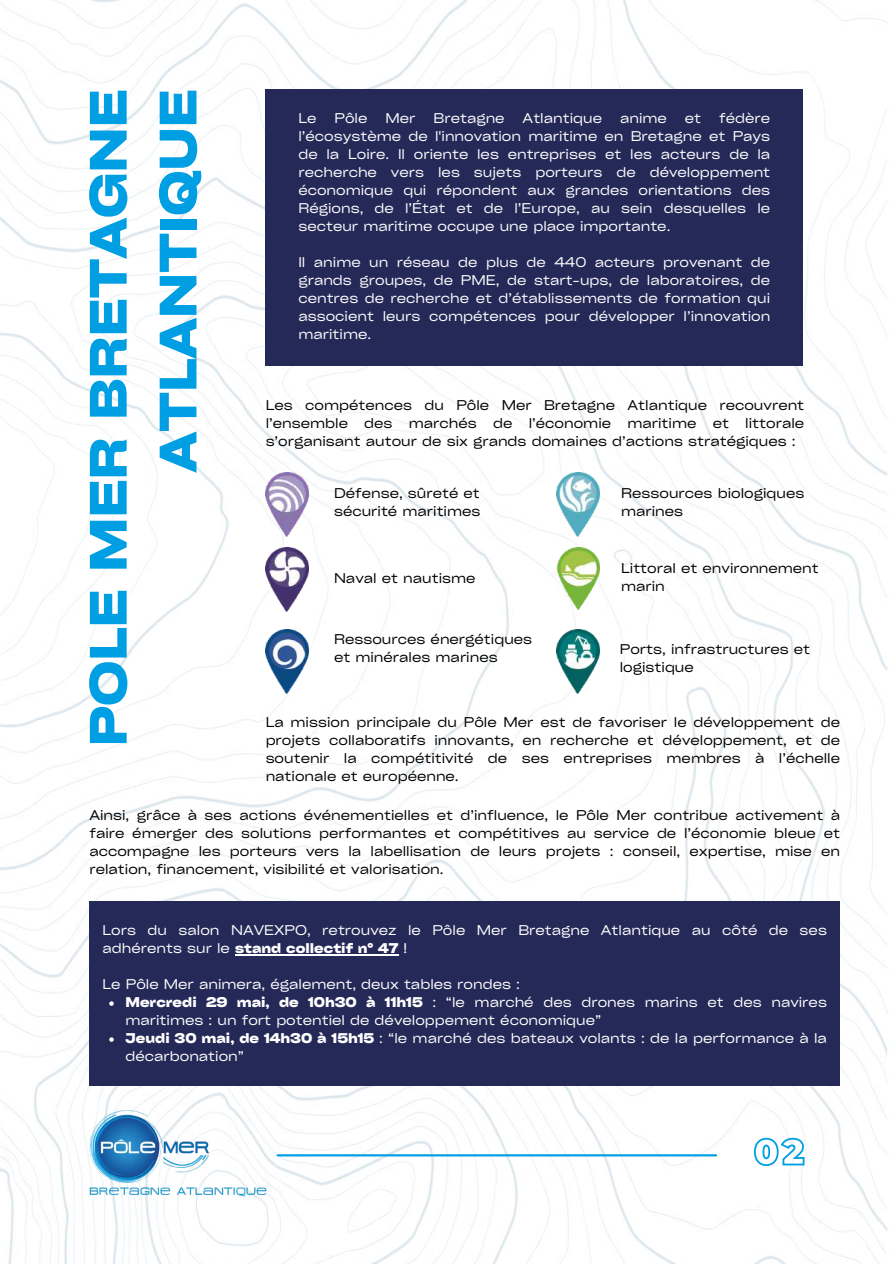
<style>
.page{position:relative;width:894px;height:1264px;background:#fff}
.page>*{position:absolute;margin:0;border:0;box-sizing:border-box;transform-origin:0 0}
.t1{font:700 expanded 50.4px/69.8px "Cy Grotesk";color:#009fe3;text-align:right}
.t2{font:expanded 13.5px/18px "Cy Grotesk";color:#000}
.t3{font:expanded 13.5px/18px "Cy Grotesk";color:#fefeff;text-align:justify}
.t4{font:expanded 13.5px/18px "Cy Grotesk";color:#fff}
.s1{font-weight:700}
</style>
<div class="page">
<img style="left:0;top:0;width:887px;height:1263px">
<hr style="left:277px;top:1154px;width:438px;height:2px;background:#009fe3">
<img style="left:89px;top:1109px;width:177px;height:87px">
<div style="left:265px;top:89px;width:537px;height:276px;background:#252958"></div>
<svg style="left:752px;top:1136px;width:53px;height:31px"></svg>
<img style="left:265px;top:472px;width:43px;height:64px">
<img style="left:265px;top:547px;width:43px;height:64px">
<img style="left:265px;top:629px;width:43px;height:64px">
<img style="left:556px;top:472px;width:43px;height:64px">
<img style="left:556px;top:547px;width:43px;height:62px">
<img style="left:556px;top:629px;width:43px;height:64px">
<div style="left:89px;top:901px;width:750px;height:184px;background:#252958"></div>
<hr style="left:235px;top:954px;width:163px;height:1px;background:#fff">
<svg style="left:109px;top:1001px;width:5px;height:4px"></svg>
<svg style="left:109px;top:1037px;width:5px;height:4px"></svg>
<h1 class="t1" style="left:72px;top:746px;width:658px;rotate:-90deg">POLE MER BRETAGNE<br>ATLANTIQUE</h1>
<p class="t3" style="left:298px;top:109px;width:473px;text-indent:420px">fédère l’écosystème de l'innovation maritime en Bretagne et Pays de la Loire. Il oriente les entreprises et les acteurs de la recherche vers les sujets porteurs de développement économique qui répondent aux grandes orientations des Régions, de l’État et de l’Europe, au sein desquelles le secteur maritime occupe une place importante.</p>
<p class="t3" style="left:298px;top:253px;width:473px">Il anime un réseau de plus de 440 acteurs provenant de grands groupes, de PME, de start-ups, de laboratoires, de centres de recherche et d’établissements de formation qui associent leurs compétences pour développer l’innovation maritime.</p>
<p class="t3" style="left:298px;top:109px;width:20px">Le</p>
<p class="t3" style="left:334px;top:109px;width:34px">Pôle</p>
<p class="t3" style="left:385px;top:109px;width:32px">Mer</p>
<p class="t3" style="left:433px;top:109px;width:73px">Bretagne</p>
<p class="t3" style="left:522px;top:109px;width:81px">Atlantique</p>
<p class="t3" style="left:620px;top:109px;width:48px">anime</p>
<p class="t3" style="left:684px;top:109px;width:18px">et</p>
<p class="t2" style="left:265px;top:396px;width:540px;text-align:justify">Les compétences du Pôle Mer Bretagne Atlantique recouvrent l’ensemble des marchés de l’économie maritime et littorale s’organisant autour de six grands domaines d’actions stratégiques :</p>
<p class="t2" style="left:334px;top:483px;width:148px">Défense, sûreté et sécurité maritimes</p>
<p class="t2" style="left:621px;top:483px;width:185px">Ressources biologiques marines</p>
<p class="t2" style="left:334px;top:568px;width:143px">Naval et nautisme</p>
<p class="t2" style="left:621px;top:558px;width:199px">Littoral et environnement marin</p>
<p class="t2" style="left:334px;top:630px;width:200px">Ressources énergétiques et minérales marines</p>
<p class="t2" style="left:619px;top:640px;width:192px">Ports, infrastructures et logistique</p>
<p class="t2" style="left:265px;top:713px;width:575px;text-align:justify">La mission principale du Pôle Mer est de favoriser le développement de projets collaboratifs innovants, en recherche et développement, et de soutenir la compétitivité de ses entreprises membres à l’échelle nationale et européenne.</p>
<p class="t2" style="left:89px;top:806px;width:752px;text-align:justify">Ainsi, grâce à ses actions événementielles et d’influence, le Pôle Mer contribue activement à faire émerger des solutions performantes et compétitives au service de l’économie bleue et accompagne les porteurs vers la labellisation de leurs projets : conseil, expertise, mise en relation, financement, visibilité et valorisation.</p>
<p class="t4" style="left:102px;top:920px;width:725px">Lors du salon NAVEXPO, retrouvez le Pôle Mer Bretagne Atlantique au côté de ses adhérents sur le <span class="s1">stand collectif n° 47</span> !</p>
<p class="t4" style="left:125px;top:974px;width:702px;text-indent:-23px">Le Pôle Mer animera, également, deux tables rondes :<br><span class="s1">Mercredi 29 mai, de 10h30 à 11h15</span> : “le marché des drones marins et des navires maritimes : un fort potentiel de développement économique”<br><span class="s1">Jeudi 30 mai, de 14h30 à 15h15</span> : “le marché des bateaux volants : de la performance à la décarbonation”</p>
</div>
